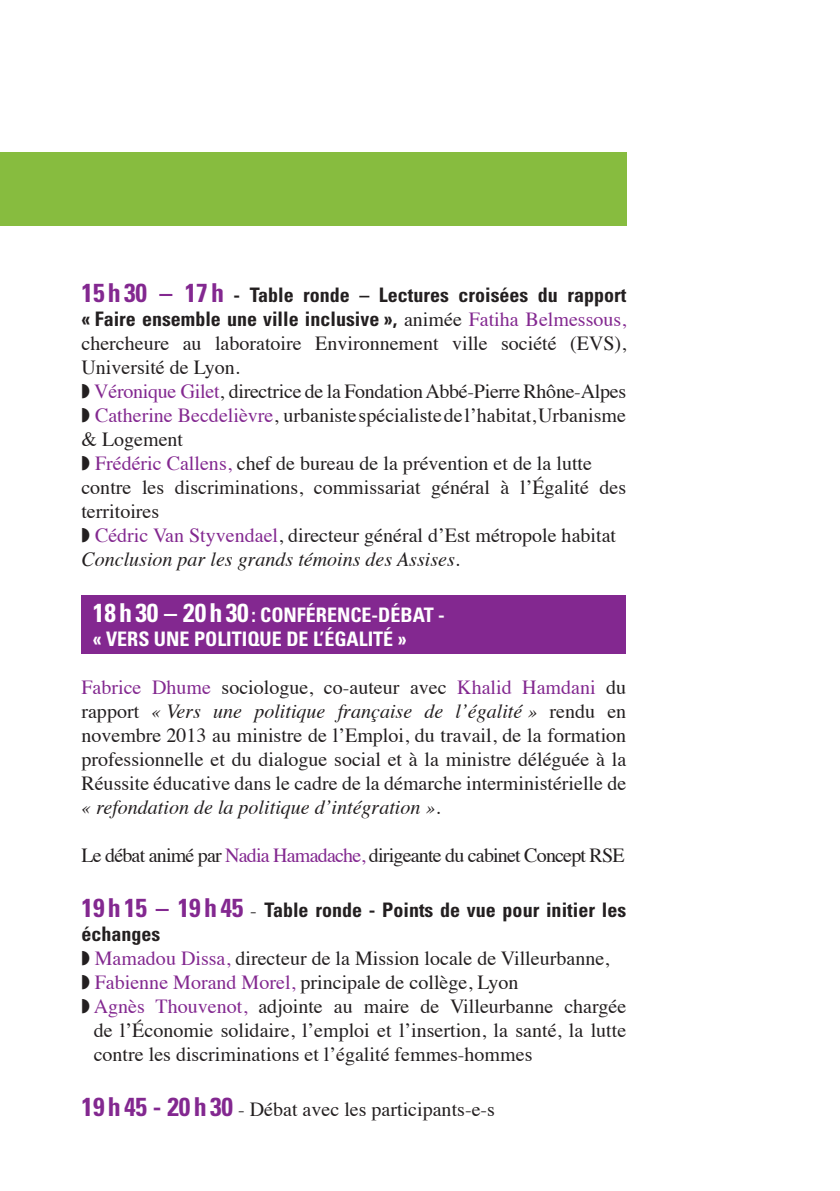
<style>
.page{position:relative;width:840px;height:1191px;background:#fff}
.page>*{position:absolute;margin:0;border:0;box-sizing:border-box;transform-origin:0 0}
.t1{font:20px/24px "Times";color:#231f20}
.t2{font:700 condensed 20px/24px "Univers";color:#231f20}
.t3{font:italic 20px "Times";color:#231f20}
.t4{font:20px "Times";letter-spacing:-.04em;color:#231f20}
.t5{font:700 condensed 20px/24px "Univers";color:#fff}
.s1{font-size:26px;color:#832890}
.s2{font-family:"Times";font-weight:400;font-stretch:normal}
.s3{font-family:"Times";font-weight:400;font-stretch:normal;color:#832890}
.s4{color:#832890}
.s5{font-size:26px}
.s6{font-style:italic}
.s7{font-family:"Univers";font-weight:700;font-stretch:condensed;font-size:26px;color:#832890}
</style>
<div class="page">
<div style="left:81px;top:596px;width:545px;height:58px;background:#832890"></div>
<div style="left:0;top:152px;width:626px;height:74px;background:#87bc3f"></div>
<p class="t2" style="left:81px;top:283px;width:546px"><span class="s1">15 h30 – 17 h</span> - Table ronde – Lectures croisées du rapport « Faire ensemble une ville inclusive », <span class="s2">animée</span> <span class="s3">Fatiha Belmessous,</span></p>
<p class="t1" style="left:81px;top:330px;width:546px">chercheure au laboratoire Environnement ville société (EVS),<br>Université de Lyon.</p>
<p class="t1" style="left:94px;top:378px;width:533px"><span class="s4">Véronique Gilet</span>, directrice de la Fondation Abbé-Pierre Rhône-Alpes</p>
<p class="t1" style="left:95px;top:402px;width:532px"><span class="s4">Catherine Becdelièvre</span>, urbaniste spécialiste de l’habitat, Urbanisme</p>
<p class="t1" style="left:81px;top:426px;width:103px">&amp; Logement</p>
<p class="t1" style="left:95px;top:450px;width:498px"><span class="s4">Frédéric Callens,</span> chef de bureau de la prévention et de la lutte</p>
<p class="t1" style="left:81px;top:474px;width:546px">contre les discriminations, commissariat général à l’Égalité des</p>
<p class="t1" style="left:81px;top:498px;width:79px">territoires</p>
<p class="t1" style="left:95px;top:522px;width:522px"><span class="s4">Cédric Van Styvendael</span>, directeur général d’Est métropole habitat</p>
<p class="t3" style="left:81px;top:542px;width:379px">Conclusion par les grands témoins des Assises.</p>
<p class="t5" style="left:93px;top:602px;width:353px"><span class="s5">18 h 30 – 20h30</span>: CONFÉRENCE-DÉBAT - « VERS UNE POLITIQUE DE L’ÉGALITÉ »</p>
<p class="t1" style="left:81px;top:673px;width:546px;text-align:justify"><span class="s4">Fabrice Dhume</span> sociologue, co-auteur avec <span class="s4">Khalid Hamdani</span> du rapport <span class="s6">« Vers une politique française de l’égalité »</span> rendu en novembre 2013 au ministre de l’Emploi, du travail, de la formation professionnelle et du dialogue social et à la ministre déléguée à la Réussite éducative dans le cadre de la démarche interministérielle de</p>
<p class="t3" style="left:81px;top:789px;width:360px">« refondation de la politique d’intégration ».</p>
<p class="t4" style="left:81px;top:836px;width:544px">Le débat animé par <span class="s4">Nadia Hamadache,</span> dirigeante du cabinet Concept RSE</p>
<p class="t2" style="left:81px;top:897px;width:546px"><span class="s1">19 h15 – 19h 45</span> <span class="s2">-</span> Table ronde - Points de vue pour initier les échanges</p>
<p class="t1" style="left:94px;top:944px;width:534px"><span class="s4">Mamadou Dissa,</span> directeur de la Mission locale de Villeurbanne, <span class="s4">Fabienne Morand Morel,</span> principale de collège, Lyon<br><span class="s4">Agnès Thouvenot,</span> adjointe au maire de Villeurbanne chargée de l’Économie solidaire, l’emploi et l’insertion, la santé, la lutte contre les discriminations et l’égalité femmes-hommes</p>
<p class="t1" style="left:81px;top:1095px;width:415px"><span class="s7">19 h45 - 20h 30</span> - Débat avec les participants-e-s</p>
</div>
